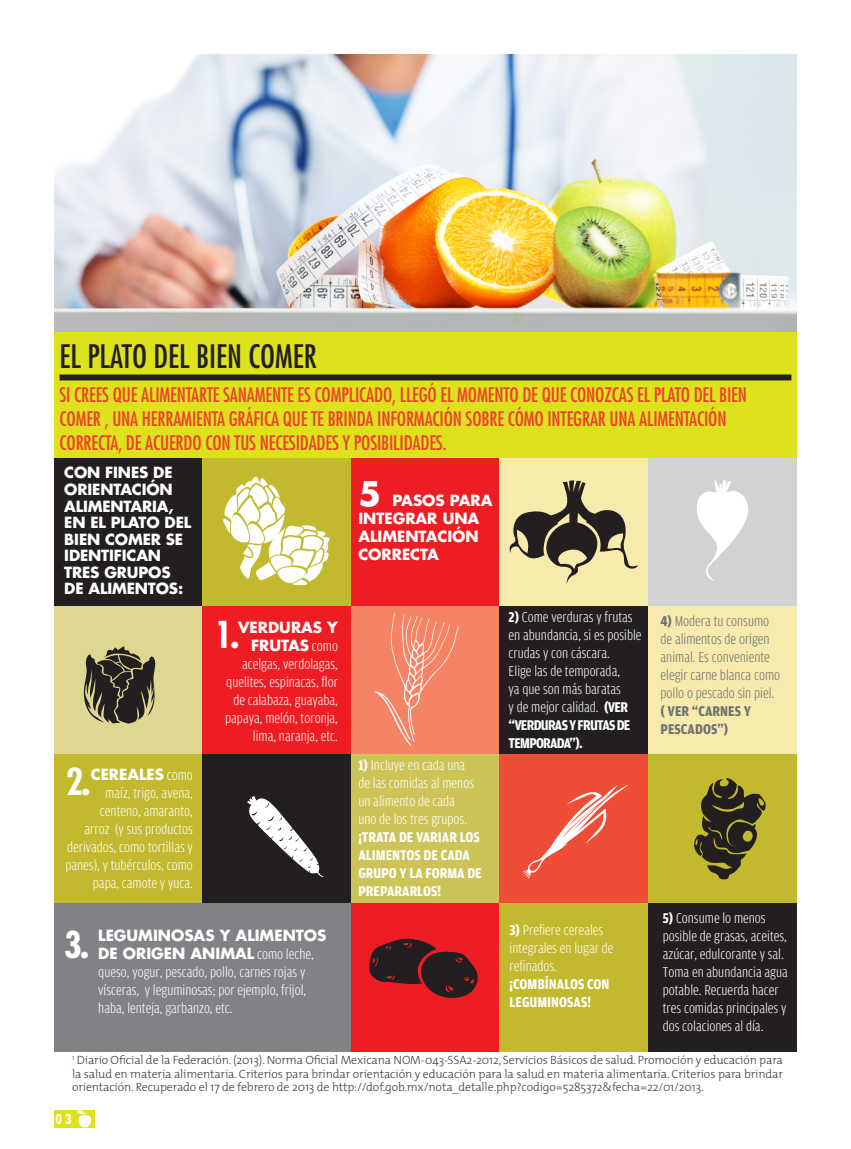
<style>
.page{position:relative;width:851px;height:1149px;background:#fff}
.page>*{position:absolute;margin:0;border:0;box-sizing:border-box;transform-origin:0 0}
.t1{font:700 condensed 36px "Futura";color:#fff}
.t2{font:condensed 31.5px "Futura";color:#231f20}
.t3{font:condensed 19.5px/24px "Futura";letter-spacing:-.01em;color:#ef3e2e}
.t4{font:300 15px/18px "Amplitude Cond";color:#fff}
.t5{font:700 15px/16.5px "Futura";letter-spacing:-.01em;color:#fff}
.t6{font:300 15px/18px "Amplitude Cond";color:#6f7073}
.t7{font:700 15px/18px "Amplitude Cond";color:#fff}
.t8{font:700 condensed 13.5px "Futura";color:#fff}
.t9{font:300 12px/13.5px "The Mix";letter-spacing:-.01em;color:#3e3e3f;text-align:justify}
.s1{font-family:"Futura";font-weight:700}
.s2{font-size:33px}
.s3{font-weight:700}
</style>
<div class="page">
<div style="left:54px;top:1109px;width:41px;height:18px;background:#dee01f"></div>
<svg style="left:77px;top:1109px;width:17px;height:18px"></svg>
<img style="left:54px;top:54px;width:742px;height:278px">
<div style="left:54px;top:332px;width:742px;height:126px;background:#dde21c"></div>
<div style="left:54px;top:458px;width:149px;height:148px;background:#231f20"></div>
<div style="left:54px;top:606px;width:149px;height:148px;background:#ded792"></div>
<div style="left:54px;top:754px;width:149px;height:148px;background:#c2b92e"></div>
<div style="left:54px;top:902px;width:149px;height:148px;background:#808285"></div>
<div style="left:202px;top:458px;width:149px;height:148px;background:#c2b92e"></div>
<div style="left:202px;top:606px;width:149px;height:148px;background:#ee1d23"></div>
<div style="left:202px;top:754px;width:149px;height:148px;background:#231f20"></div>
<div style="left:202px;top:902px;width:149px;height:148px;background:#808285"></div>
<div style="left:648px;top:458px;width:148px;height:148px;background:#d1d2d4"></div>
<div style="left:648px;top:606px;width:148px;height:148px;background:#f6ebac"></div>
<div style="left:648px;top:754px;width:148px;height:148px;background:#c2b92e"></div>
<div style="left:648px;top:902px;width:148px;height:148px;background:#231f20"></div>
<div style="left:351px;top:458px;width:148px;height:148px;background:#ee1d23"></div>
<div style="left:351px;top:606px;width:148px;height:148px;background:#f48465"></div>
<div style="left:351px;top:754px;width:148px;height:148px;background:#cdc457"></div>
<div style="left:351px;top:902px;width:148px;height:148px;background:#ee1d23"></div>
<div style="left:499px;top:458px;width:149px;height:148px;background:#f6ebac"></div>
<div style="left:499px;top:606px;width:149px;height:148px;background:#231f20"></div>
<div style="left:499px;top:754px;width:149px;height:148px;background:#ef4d35"></div>
<div style="left:499px;top:902px;width:149px;height:148px;background:#c2b92e"></div>
<svg style="left:509px;top:480px;width:129px;height:103px"></svg>
<svg style="left:522px;top:785px;width:106px;height:93px"></svg>
<svg style="left:697px;top:480px;width:51px;height:100px"></svg>
<svg style="left:247px;top:796px;width:77px;height:81px"></svg>
<svg style="left:223px;top:476px;width:107px;height:109px"></svg>
<svg style="left:369px;top:938px;width:109px;height:60px"></svg>
<svg style="left:83px;top:646px;width:73px;height:77px"></svg>
<svg style="left:374px;top:613px;width:84px;height:133px"></svg>
<svg style="left:694px;top:778px;width:71px;height:101px"></svg>
<div style="left:60px;top:374px;width:731px;height:6px;background:#231f20"></div>
<p class="t2" style="left:60px;top:336px;width:259px">EL PLATO DEL BIEN COMER</p>
<p class="t3" style="left:60px;top:382px;width:689px">SI CREES QUE ALIMENTARTE SANAMENTE ES COMPLICADO, LLEGÓ EL MOMENTO DE QUE CONOZCAS EL PLATO DEL BIEN<br>COMER , UNA HERRAMIENTA GRÁFICA QUE TE BRINDA INFORMACIÓN SOBRE CÓMO INTEGRAR UNA ALIMENTACIÓN<br>CORRECTA, DE ACUERDO CON TUS NECESIDADES Y POSIBILIDADES.</p>
<p class="t5" style="left:64px;top:464px;width:128px">CON FINES DE<br>ORIENTACIÓN<br>ALIMENTARIA,<br>EN EL PLATO DEL<br>BIEN COMER SE<br>IDENTIFICAN<br>TRES GRUPOS<br>DE ALIMENTOS:</p>
<p class="t1" style="left:215px;top:611px;width:26px">1.</p>
<p class="t4" style="left:225px;top:618px;width:114px;text-align:right"><span class="s1">VERDURAS Y<br>FRUTAS</span> como acelgas, verdolagas, quelites, espinacas, flor de calabaza, guayaba, papaya, melón, toronja, lima, naranja, etc.</p>
<p class="t1" style="left:66px;top:758px;width:26px">2.</p>
<p class="t4" style="left:65px;top:765px;width:129px;text-align:right"><span class="s1">CEREALES</span> como maíz, trigo, avena, centeno, amaranto,<br>arroz (y sus productos derivados, como tortillas y panes), y tubérculos, como papa, camote y yuca.</p>
<p class="t4" style="left:98px;top:926px;width:230px"><span class="s1">LEGUMINOSAS Y ALIMENTOS DE ORIGEN ANIMAL</span> como leche, queso, yogur, pescado, pollo, carnes rojas y vísceras, y leguminosas; por ejemplo, frijol, haba, lenteja, garbanzo, etc.</p>
<p class="t1" style="left:64px;top:920px;width:26px">3.</p>
<p class="t5" style="left:358px;top:491px;width:135px;line-height:18px"><span class="s2">5</span> PASOS PARA<br>INTEGRAR UNA<br>ALIMENTACIÓN<br>CORRECTA</p>
<p class="t4" style="left:358px;top:755px;width:125px"><span class="s3">1)</span> Incluye en cada una<br>de las comidas al menos un alimento de cada<br>uno de los tres grupos. <span class="s3">¡TRATA DE VARIAR LOS<br>ALIMENTOS DE CADA<br>GRUPO Y LA FORMA DE<br>PREPARARLOS!</span></p>
<p class="t4" style="left:508px;top:607px;width:134px"><span class="s3">2)</span> Come verduras y frutas en abundancia, si es posible crudas y con cáscara.<br>Elige las de temporada,<br>ya que son más baratas<br>y de mejor calidad. <span class="s3">(VER “VERDURAS Y FRUTAS DE<br>TEMPORADA”).</span></p>
<p class="t6" style="left:660px;top:612px;width:121px"><span class="s3">4)</span> Modera tu consumo de alimentos de origen animal. Es conveniente elegir carne blanca como pollo o pescado sin piel. <span class="s3">( VER “CARNES Y<br>PESCADOS”)</span></p>
<p class="t4" style="left:509px;top:920px;width:105px"><span class="s3">3)</span> Prefiere cereales integrales en lugar de refinados.</p>
<p class="t7" style="left:509px;top:974px;width:101px">¡COMBÍNALOS CON<br>LEGUMINOSAS!</p>
<p class="t4" style="left:662px;top:908px;width:126px"><span class="s3">5)</span> Consume lo menos posible de grasas, aceites, azúcar, edulcorante y sal.<br>Toma en abundancia agua potable. Recuerda hacer tres comidas principales y dos colaciones al día.</p>
<p class="t9" style="left:72px;top:1052px;width:712px"><sup>1</sup> Diario Oficial de la Federación. (2013). Norma Oficial Mexicana NOM-043-SSA2-2012, Servicios Básicos de salud. Promoción y educación para la salud en materia alimentaria. Criterios para brindar orientación y educación para la salud en materia alimentaria. Criterios para brindar orientación. Recuperado el 17 de febrero de 2013 de http://dof.gob.mx/nota_detalle.php?codigo=5285372&amp;fecha=22/01/2013.</p>
<p class="t8" style="left:56px;top:1109px;width:18px">03</p>
</div>
